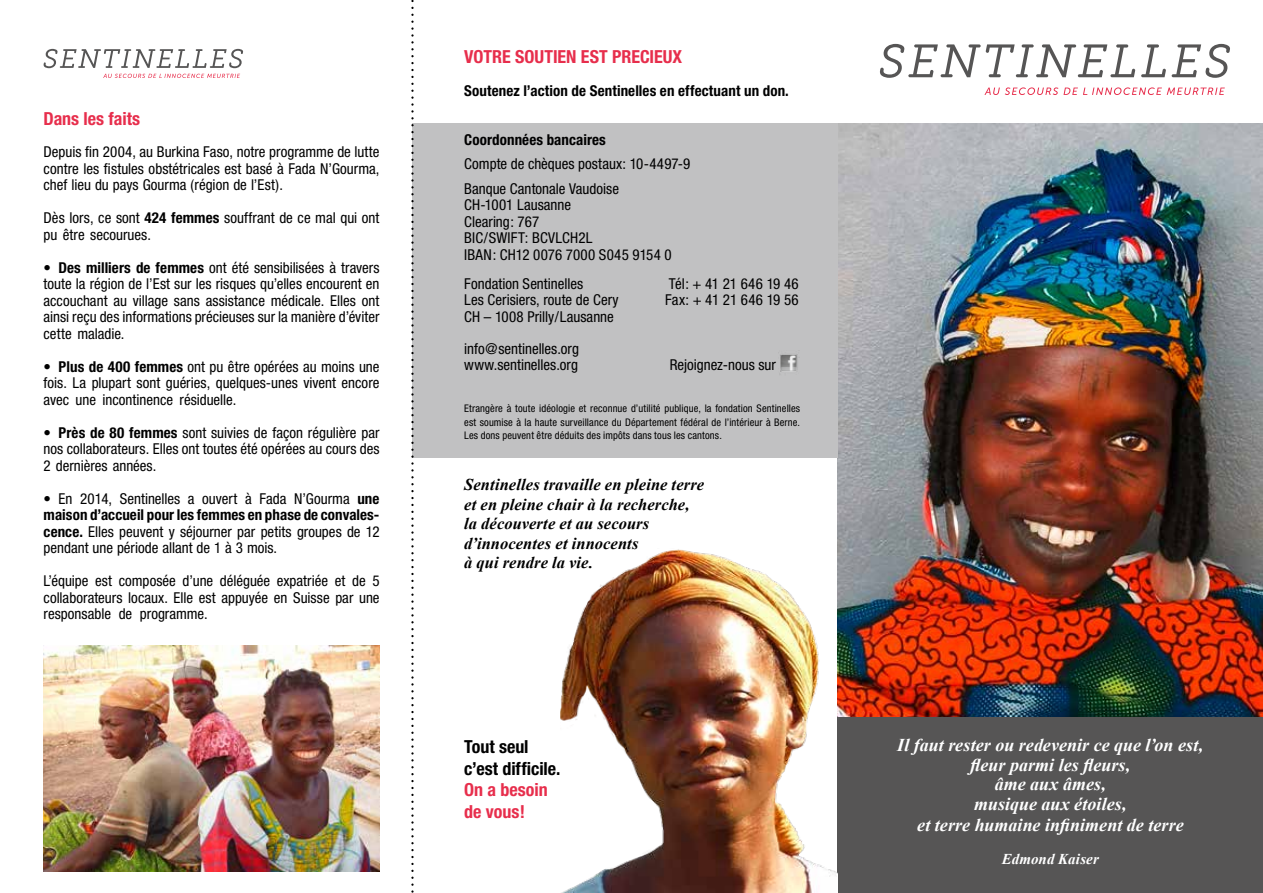
<style>
.page{position:relative;width:1263px;height:893px;background:#fff}
.page>*{position:absolute;margin:0;border:0;box-sizing:border-box;transform-origin:0 0}
.t1{font:italic 700 18px/19.8px "Times New Roman";letter-spacing:.005em;color:#fff;text-align:center}
.t2{font:700 condensed 18px/21.6px "Helvetica Neue";color:#e72e4c}
.t3{font:700 condensed 18px/21.6px "Helvetica Neue";color:#000}
.t4{font:italic 700 16.5px/19.5px "Times New Roman";letter-spacing:.005em;color:#000}
.t5{font:condensed 15px/16.5px "Helvetica Neue";color:#000}
.t6{font:700 condensed 15px "Helvetica Neue";letter-spacing:.005em;color:#000}
.t7{font:italic 700 15px "Times New Roman";letter-spacing:.005em;color:#fff}
.t8{font:condensed 10.5px/13.5px "Helvetica Neue";letter-spacing:.015em;color:#000;text-align:justify}
.s1{font-weight:700}
</style>
<div class="page">
<img style="left:838px;top:124px;width:425px;height:593px">
<div style="left:412px;top:124px;width:426px;height:334px;background:#c1c1c2"></div>
<svg style="left:984px;top:87px;width:241px;height:8px"></svg>
<svg style="left:1141px;top:44px;width:25px;height:33px"></svg>
<svg style="left:1172px;top:44px;width:58px;height:34px"></svg>
<svg style="left:880px;top:44px;width:255px;height:34px"></svg>
<svg style="left:103px;top:74px;width:137px;height:4px"></svg>
<svg style="left:43px;top:49px;width:200px;height:19px"></svg>
<div style="left:838px;top:717px;width:425px;height:176px;background:#565555"></div>
<img style="left:780px;top:354px;width:18px;height:18px">
<img style="left:44px;top:645px;width:335px;height:227px">
<img style="left:560px;top:549px;width:278px;height:344px">
<svg style="left:411px;top:0;width:3px;height:893px"></svg>
<p class="t2" style="left:44px;top:107px;width:98px">Dans les faits</p>
<p class="t5" style="left:44px;top:144px;width:337px;text-align:justify">Depuis fin 2004, au Burkina Faso, notre programme de lutte contre les fistules obstétricales est basé à Fada ’N Gourma, chef lieu du pays Gourma (région de ’l Est .(</p>
<p class="t5" style="left:44px;top:210px;width:337px">Dès lors, ce sont <span class="s1">424 femmes</span> souffrant de ce mal qui ont pu être secourues.</p>
<p class="t5" style="left:59px;top:259px;width:322px"><span class="s1">Des milliers de femmes</span> ont été sensibilisées à travers</p>
<p class="t5" style="left:44px;top:259px;width:337px">•<br>toute la région de ’l Est sur les risques qu’elles encourent en accouchant au village sans assistance médicale. Elles ont ainsi reçu des informations précieuses sur la manière ’d éviter cette maladie.</p>
<p class="t5" style="left:59px;top:358px;width:322px"><span class="s1">Plus de 400 femmes</span> ont pu être opérées au moins une</p>
<p class="t5" style="left:44px;top:358px;width:337px">•<br>fois. La plupart sont guéries, quelques-unes vivent encore avec une incontinence résiduelle.</p>
<p class="t5" style="left:59px;top:424px;width:322px"><span class="s1">Près de 80 femmes</span> sont suivies de façon régulière par</p>
<p class="t5" style="left:44px;top:424px;width:337px">•<br>nos collaborateurs. Elles ont toutes été opérées au cours des<br>2 dernières années.</p>
<p class="t6" style="left:357px;top:489px;width:24px">une</p>
<p class="t5" style="left:245px;top:490px;width:8px">à</p>
<p class="t5" style="left:120px;top:490px;width:62px">Sentinelles</p>
<p class="t5" style="left:294px;top:490px;width:57px">’N Gourma</p>
<p class="t5" style="left:59px;top:490px;width:16px">En</p>
<p class="t5" style="left:259px;top:490px;width:29px">Fada</p>
<p class="t5" style="left:80px;top:490px;width:33px">2014,</p>
<p class="t5" style="left:202px;top:490px;width:37px">ouvert</p>
<p class="t5" style="left:188px;top:490px;width:8px">a</p>
<p class="t5" style="left:44px;top:490px;width:9px">•</p>
<p class="t5" style="left:44px;top:523px;width:337px"><span class="s1">cence.</span> Elles peuvent y séjourner par petits groupes de 12</p>
<p class="t6" style="left:44px;top:506px;width:337px">maison ’d accueil pour les femmes en phase de convales-</p>
<p class="t5" style="left:44px;top:540px;width:235px">pendant une période allant de 3à1 mois.</p>
<p class="t5" style="left:44px;top:573px;width:337px">’Léquipe est composée ’d une déléguée expatriée et de 5</p>
<p class="t5" style="left:44px;top:589px;width:337px">collaborateurs locaux. Elle est appuyée en Suisse par une</p>
<p class="t5" style="left:140px;top:606px;width:69px">programme.</p>
<p class="t5" style="left:44px;top:606px;width:69px">responsable</p>
<p class="t5" style="left:119px;top:606px;width:15px">de</p>
<p class="t2" style="left:464px;top:45px;width:219px">VOTRE SOUTIEN EST PRECIEUX</p>
<p class="t6" style="left:464px;top:81px;width:326px">Soutenez ’l action de Sentinelles en effectuant un don.</p>
<p class="t6" style="left:464px;top:131px;width:143px">Coordonnées bancaires</p>
<p class="t5" style="left:464px;top:151px;width:228px;line-height:25px">Compte de chèques postaux: 10-4497-9<br>Banque Cantonale Vaudoise</p>
<p class="t5" style="left:464px;top:196px;width:209px">CH-1001 Lausanne<br>Clearing: 767<br>BIC/SWIFT: BCVLCH L2<br>IBAN: CH12 0076 7000 S045 9154 0</p>
<p class="t5" style="left:669px;top:275px;width:131px">Tél +: 41 21 646 19 46</p>
<p class="t5" style="left:464px;top:275px;width:120px">Fondation Sentinelles</p>
<p class="t5" style="left:464px;top:292px;width:156px">Les Cerisiers, route de Cery<br>CH – 1008 Prilly/Lausanne</p>
<p class="t5" style="left:464px;top:340px;width:116px">info@sentinelles.org</p>
<p class="t5" style="left:665px;top:292px;width:135px">Fax +: 41 21 646 19 56</p>
<p class="t5" style="left:464px;top:357px;width:115px">www.sentinelles.org</p>
<p class="t8" style="left:464px;top:402px;width:337px">Etrangère à toute idéologie et reconnue ’d utilité publique la, fondation Sentinelles est soumise laà haute surveillance du Département fédéral de ’l intérieur à Berne.<br>Les dons peuvent être déduits des impôts dans tous les cantons.</p>
<p class="t4" style="left:464px;top:474px;width:241px">Sentinelles travaille en pleine terre et en pleine chair laà recherche, la découverte et au secours<br>’d innocentes et innocents<br>à qui rendre la vie.</p>
<p class="t5" style="left:670px;top:357px;width:108px">Rejoignez-nous sur</p>
<p class="t3" style="left:464px;top:736px;width:98px">Tout seul<br>’c est difficile.</p>
<p class="t2" style="left:464px;top:779px;width:85px">On a besoin de vous!</p>
<p class="t1" style="left:897px;top:735px;width:308px">Ilfaut rester ou redevenir ce que ’l on est, fleur parmi les fleurs,<br>âme aux âmes,<br>musique aux étoiles,<br>et terre humaine infiniment de terre</p>
<p class="t7" style="left:1002px;top:848px;width:99px">Edmond Kaiser</p>
</div>
